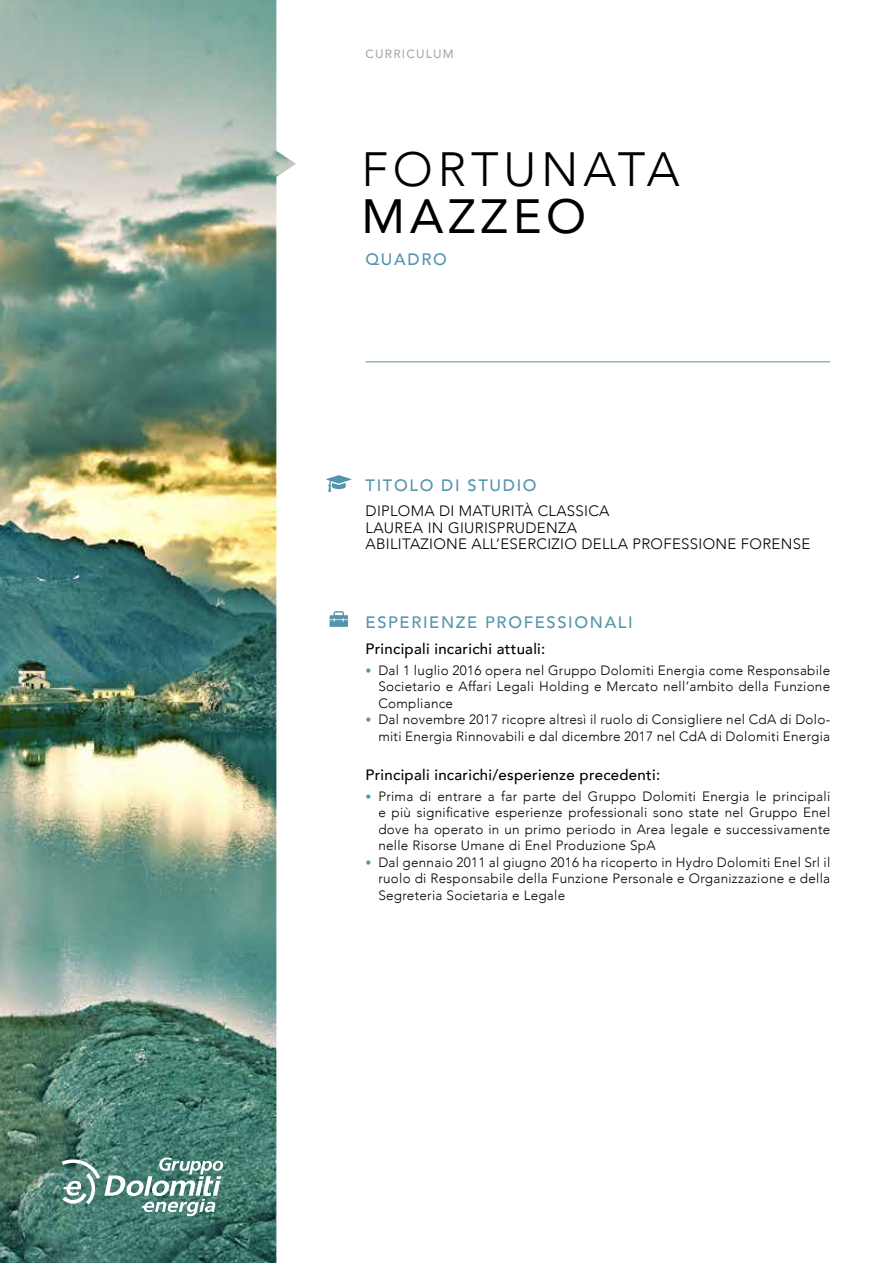
<style>
.page{position:relative;width:893px;height:1263px;background:#fff}
.page>*{position:absolute;margin:0;border:0;box-sizing:border-box;transform-origin:0 0}
.t1{font:300 48px "Avenir";letter-spacing:.1em;color:#000}
.t2{font:48px "Avenir";letter-spacing:.1em;color:#000}
.t3{font:500 16.5px "Avenir";letter-spacing:.1em;color:#5495ae}
.t4{font:300 15px/16.5px "Avenir";letter-spacing:.02em;color:#000}
.t5{font:500 15px "Avenir";letter-spacing:.02em;color:#000}
.t6{font:300 13.5px/16.5px "Avenir";letter-spacing:.02em;color:#000;text-align:justify}
.t7{font:500 12px "Avenir";letter-spacing:.1em;color:#aaa}
.s1{font-family:"Corbel";font-weight:400;color:#5495ae}
</style>
<div class="page">
<hr style="left:366px;top:361px;width:464px;height:1px;background:#5495ae">
<svg style="left:326px;top:475px;width:25px;height:17px"></svg>
<div style="left:330px;top:620px;width:18px;height:7px;background:#5495ae"></div>
<svg style="left:330px;top:611px;width:18px;height:10px"></svg>
<img style="left:0;top:0;width:296px;height:1263px">
<svg style="left:62px;top:1157px;width:161px;height:59px"></svg>
<p class="t7" style="left:366px;top:44px;width:90px">CURRICULUM</p>
<h1 class="t1" style="left:361px;top:141px;width:320px">FORTUNATA</h1>
<h1 class="t2" style="left:361px;top:178px;width:226px">MAZZEO</h1>
<p class="t3" style="left:366px;top:245px;width:83px">QUADRO</p>
<p class="t3" style="left:366px;top:471px;width:173px">TITOLO DI STUDIO</p>
<p class="t4" style="left:366px;top:503px;width:446px">DIPLOMA DI MATURITÀ CLASSICA<br>LAUREA IN GIURISPRUDENZA<br>ABILITAZIONE ALL’ESERCIZIO DELLA PROFESSIONE FORENSE</p>
<p class="t3" style="left:366px;top:608px;width:269px">ESPERIENZE PROFESSIONALI</p>
<p class="t5" style="left:366px;top:636px;width:181px">Principali incarichi attuali:</p>
<p class="t6" style="left:378px;top:662px;width:453px;text-indent:-13px"><span class="s1">•</span> Dal 1 luglio 2016 opera nel Gruppo Dolomiti Energia come Responsabile Societario e Affari Legali Holding e Mercato nell’ambito della Funzione Compliance</p>
<p class="t6" style="left:366px;top:711px;width:466px;text-align:right"><span class="s1">•</span> Dal novembre 2017 ricopre altresì il ruolo di Consigliere nel CdA di Dolo&shy;miti Energia Rinnovabili e dal dicembre 2017 nel CdA di Dolomiti Energia</p>
<p class="t5" style="left:366px;top:762px;width:296px">Principali incarichi/esperienze precedenti:</p>
<p class="t6" style="left:378px;top:788px;width:453px;text-indent:-13px"><span class="s1">•</span> Prima di entrare a far parte del Gruppo Dolomiti Energia le principali e più significative esperienze professionali sono state nel Gruppo Enel dove ha operato in un primo periodo in Area legale e successivamente nelle Risorse Umane di Enel Produzione SpA</p>
<p class="t6" style="left:378px;top:854px;width:453px;text-indent:-13px"><span class="s1">•</span> Dal gennaio 2011 al giugno 2016 ha ricoperto in Hydro Dolomiti Enel Srl il ruolo di Responsabile della Funzione Personale e Organizzazione e della Segreteria Societaria e Legale</p>
</div>
